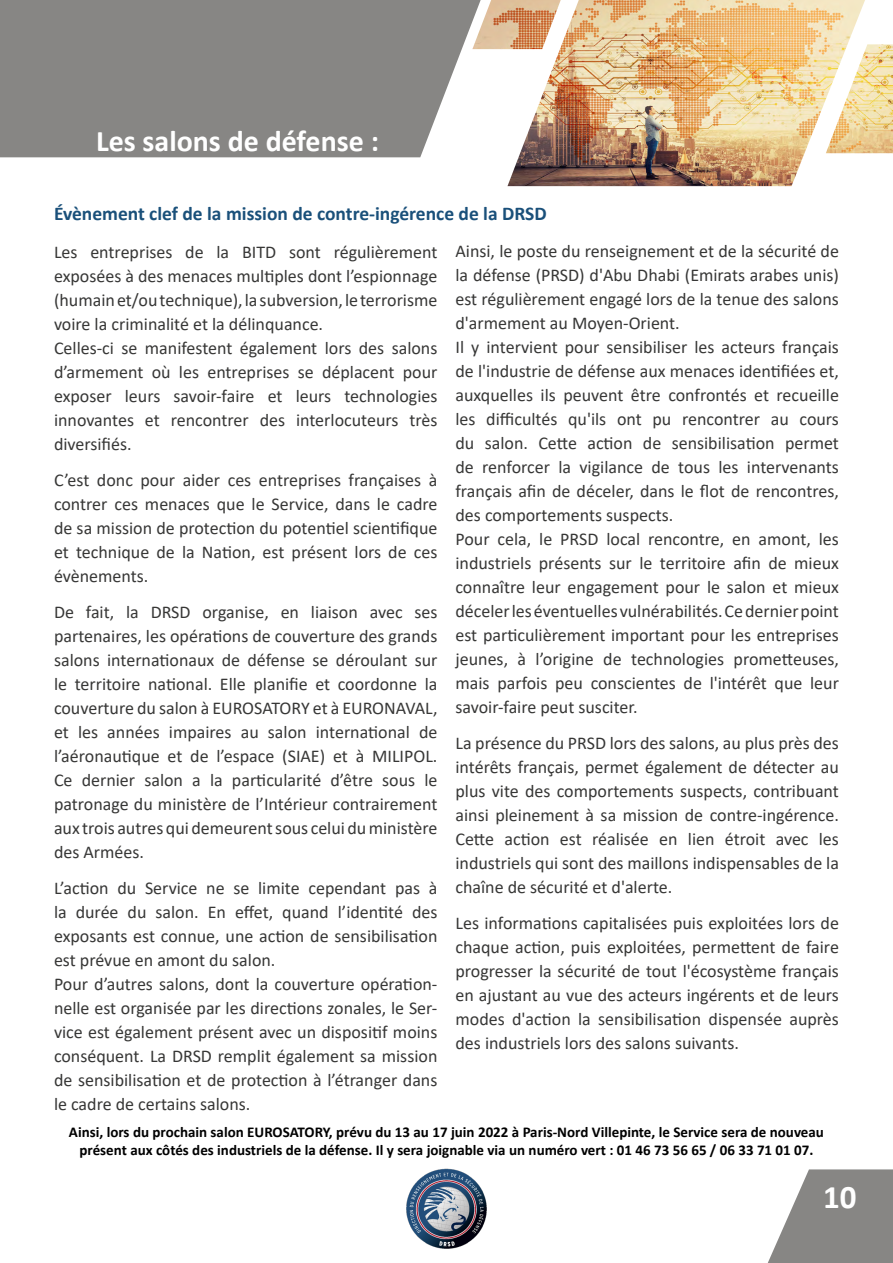
<style>
.page{position:relative;width:893px;height:1263px;background:#fff}
.page>*{position:absolute;margin:0;border:0;box-sizing:border-box;transform-origin:0 0}
.t1{font:700 33px "Calibri";color:#fff}
.t2{font:700 30px "Calibri";color:#fff}
.t3{font:700 19.5px "Calibri";color:#1a507a}
.t4{font:18px/24px "Calibri";color:#373736;text-align:justify}
.t5{font:700 15px/18px "Calibri";color:#000;text-align:center}
</style>
<div class="page">
<img style="left:406px;top:1168px;width:81px;height:81px">
<div style="left:0;top:0;width:472px;height:157px;background:#878684"></div>
<svg style="left:768px;top:1169px;width:125px;height:94px"></svg>
<img style="left:472px;top:0;width:421px;height:186px">
<h2 class="t2" style="left:96px;top:120px;width:284px">Les salons de défense :</h2>
<p class="t3" style="left:54px;top:199px;width:494px">Évènement clef de la mission de contre-ingérence de la DRSD</p>
<p class="t4" style="left:54px;top:239px;width:385px;text-align:left">Les entreprises de la BITD sont régulièrement exposées à des menaces multiples dont l’espionnage (humain et/ou technique), la subversion, le terrorisme voire la criminalité et la délinquance.<br>Celles-ci se manifestent également lors des salons d’armement où les entreprises se déplacent pour exposer leurs savoir-faire et leurs technologies innovantes et rencontrer des interlocuteurs très diversifiés.</p>
<p class="t4" style="left:54px;top:467px;width:385px">C’est donc pour aider ces entreprises françaises à contrer ces menaces que le Service, dans le cadre de sa mission de protection du potentiel scientifique et technique de la Nation, est présent lors de ces évènements.</p>
<p class="t4" style="left:54px;top:599px;width:385px">De fait, la DRSD organise, en liaison avec ses partenaires, les opérations de couverture des grands salons internationaux de défense se déroulant sur le territoire national. Elle planifie et coordonne la couverture du salon à EUROSATORY et à EURONAVAL, et les années impaires au salon international de l’aéronautique et de l’espace (SIAE) et à MILIPOL.<br>Ce dernier salon a la particularité d’être sous le patronage du ministère de l’Intérieur contrairement aux trois autres qui demeurent sous celui du ministère des Armées.</p>
<p class="t4" style="left:54px;top:875px;width:385px;text-align:left">L’action du Service ne se limite cependant pas à la durée du salon. En effet, quand l’identité des exposants est connue, une action de sensibilisation est prévue en amont du salon.<br>Pour d’autres salons, dont la couverture opération&shy;nelle est organisée par les directions zonales, le Ser&shy;vice est également présent avec un dispositif moins conséquent. La DRSD remplit également sa mission de sensibilisation et de protection à l’étranger dans le cadre de certains salons.</p>
<p class="t4" style="left:455px;top:239px;width:385px;text-align:left">Ainsi, le poste du renseignement et de la sécurité de la défense (PRSD) d'Abu Dhabi (Emirats arabes unis) est régulièrement engagé lors de la tenue des salons d'armement au Moyen-Orient.<br>Il y intervient pour sensibiliser les acteurs français de l'industrie de défense aux menaces identifiées et, auxquelles ils peuvent être confrontés et recueille les difficultés qu'ils ont pu rencontrer au cours du salon. Cette action de sensibilisation permet de renforcer la vigilance de tous les intervenants français afin de déceler, dans le flot de rencontres, des comportements suspects.<br>Pour cela, le PRSD local rencontre, en amont, les industriels présents sur le territoire afin de mieux connaître leur engagement pour le salon et mieux déceler les éventuelles vulnérabilités. Ce dernier point est particulièrement important pour les entreprises jeunes, à l’origine de technologies prometteuses, mais parfois peu conscientes de l'intérêt que leur savoir-faire peut susciter.</p>
<p class="t4" style="left:455px;top:731px;width:385px">La présence du PRSD lors des salons, au plus près des intérêts français, permet également de détecter au plus vite des comportements suspects, contribuant ainsi pleinement à sa mission de contre-ingérence.<br>Cette action est réalisée en lien étroit avec les industriels qui sont des maillons indispensables de la chaîne de sécurité et d'alerte.</p>
<p class="t4" style="left:455px;top:911px;width:385px">Les informations capitalisées puis exploitées lors de chaque action, puis exploitées, permettent de faire progresser la sécurité de tout l'écosystème français en ajustant au vue des acteurs ingérents et de leurs modes d'action la sensibilisation dispensée auprès des industriels lors des salons suivants.</p>
<p class="t5" style="left:69px;top:1123px;width:756px">Ainsi, lors du prochain salon EUROSATORY, prévu du 13 au 17 juin 2022 à Paris-Nord Villepinte, le Service sera de nouveau présent aux côtés des industriels de la défense. Il y sera joignable via un numéro vert : 01 46 73 56 65 / 06 33 71 01 07.</p>
<h1 class="t1" style="left:823px;top:1174px;width:35px">10</h1>
</div>
